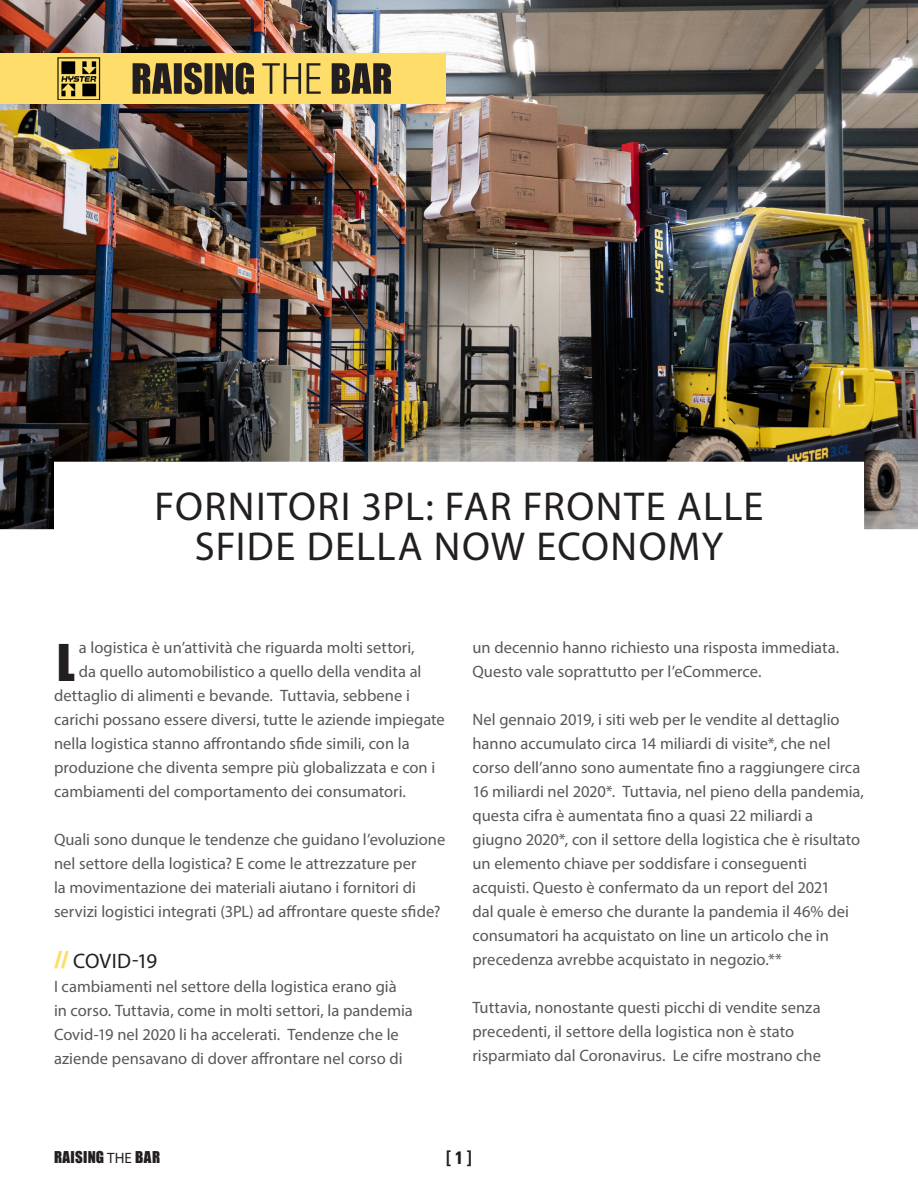
<style>
.page{position:relative;width:918px;height:1188px;background:#fff}
.page>*{position:absolute;margin:0;border:0;box-sizing:border-box;transform-origin:0 0}
.t1{font:46.5px "Impact";color:#231f20}
.t2{font:40.5px/40.5px "Myriad Pro";letter-spacing:.03em;color:#231f20;text-align:center}
.t3{font:21px "Myriad Pro";color:#231f20}
.t4{font:700 condensed 18px "Univers LT Std";color:#231f20}
.t5{font:16.5px/24px "Myriad Pro";color:#57585a}
.t6{font:15px "Impact";letter-spacing:.02em;color:#231f20}
.s1{font-family:"Impact";color:#ffdd6b}
.s2{font-family:"Myriad Pro"}
</style>
<div class="page">
<img style="left:0;top:0;width:918px;height:529px">
<div style="left:0;top:53px;width:446px;height:51px;background:#ffdd6b"></div>
<img style="left:58px;top:58px;width:42px;height:42px">
<svg style="left:133px;top:63px;width:258px;height:31px"></svg>
<p class="t2" style="left:154px;top:485px;width:611px">FORNITORI 3PL: FAR FRONTE ALLE<br>SFIDE DELLA NOW ECONOMY</p>
<p class="t5" style="left:79px;top:635px;width:337px">a logistica è un’attività che riguarda molti settori,</p>
<p class="t5" style="left:79px;top:659px;width:344px">da quello automobilistico a quello della vendita al</p>
<p class="t5" style="left:54px;top:683px;width:357px">dettaglio di alimenti e bevande. Tuttavia, sebbene i</p>
<p class="t5" style="left:54px;top:707px;width:392px">carichi possano essere diversi, tutte le aziende impiegate</p>
<p class="t5" style="left:54px;top:731px;width:357px">nella logistica stanno affrontando sfide simili, con la</p>
<p class="t5" style="left:54px;top:755px;width:383px">produzione che diventa sempre più globalizzata e con i</p>
<p class="t5" style="left:54px;top:779px;width:354px">cambiamenti del comportamento dei consumatori.</p>
<p class="t5" style="left:54px;top:827px;width:393px">Quali sono dunque le tendenze che guidano l’evoluzione nel settore della logistica? E come le attrezzature per<br>la movimentazione dei materiali aiutano i fornitori di servizi logistici integrati (3PL) ad affrontare queste sfide?</p>
<p class="t3" style="left:54px;top:948px;width:105px"><span class="s1">//</span> COVID-19</p>
<p class="t5" style="left:54px;top:974px;width:360px">I cambiamenti nel settore della logistica erano già in corso. Tuttavia, come in molti settori, la pandemia Covid-19 nel 2020 li ha accelerati. Tendenze che le aziende pensavano di dover affrontare nel corso di</p>
<p class="t1" style="left:57px;top:626px;width:19px">L</p>
<p class="t5" style="left:472px;top:635px;width:368px">un decennio hanno richiesto una risposta immediata.<br>Questo vale soprattutto per l’eCommerce.</p>
<p class="t5" style="left:472px;top:707px;width:393px">Nel gennaio 2019, i siti web per le vendite al dettaglio hanno accumulato circa 14 miliardi di visite*, che nel corso dell’anno sono aumentate fino a raggiungere circa 16 miliardi nel 2020*. Tuttavia, nel pieno della pandemia, questa cifra è aumentata fino a quasi 22 miliardi a giugno 2020*, con il settore della logistica che è risultato un elemento chiave per soddisfare i conseguenti acquisti. Questo è confermato da un report del 2021<br>dal quale è emerso che durante la pandemia il 46% dei consumatori ha acquistato on line un articolo che in precedenza avrebbe acquistato in negozio.**</p>
<p class="t5" style="left:472px;top:995px;width:350px">Tuttavia, nonostante questi picchi di vendite senza precedenti, il settore della logistica non è stato risparmiato dal Coronavirus. Le cifre mostrano che</p>
<p class="t6" style="left:54px;top:1146px;width:108px">RAISING <span class="s2">THE</span> BAR</p>
<p class="t4" style="left:446px;top:1147px;width:27px">[ 1 ]</p>
</div>
